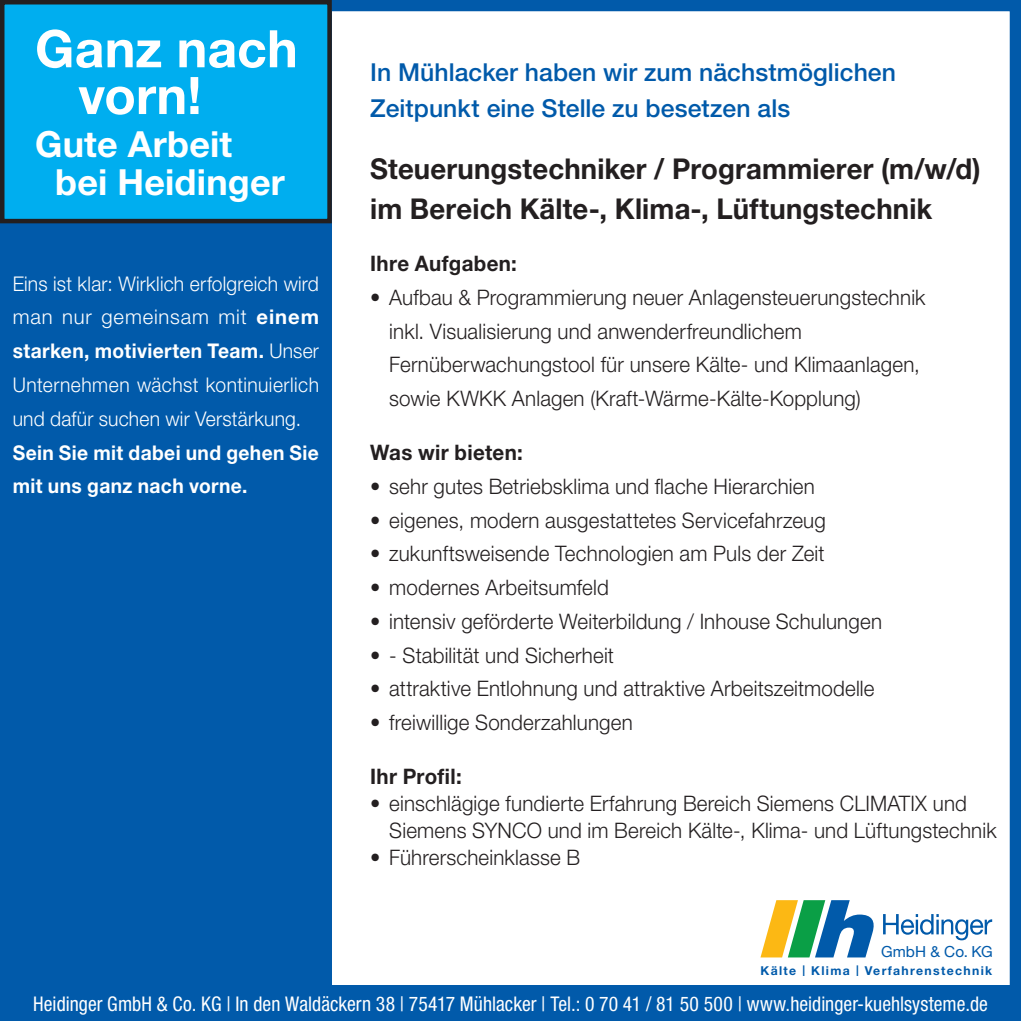
<style>
.page{position:relative;width:1021px;height:1021px;background:#fff}
.page>*{position:absolute;margin:0;border:0;box-sizing:border-box;transform-origin:0 0}
.t1{font:700 51.75px/46.8px "Helvetica Neue LT Std";letter-spacing:.005em;color:#fff}
.t2{font:700 36px/37.8px "Helvetica Neue LT Std";letter-spacing:.005em;color:#fff}
.t3{font:700 28.8px/40.5px "Helvetica Neue LT Std";letter-spacing:.005em;color:#231f20;scale:.96 1}
.t4{font:500 24.75px/36px "Helvetica Neue LT Std";letter-spacing:.005em;color:#015aaa}
.t5{font:300 21.38px/33.8px "Helvetica Neue LT Std";letter-spacing:.01em;color:#231f20;scale:.96 1}
.t6{font:700 21.38px "Helvetica Neue LT Std";letter-spacing:.015em;color:#231f20;scale:.96 1}
.t7{font:300 20.25px/33.8px "Helvetica Neue LT Std";letter-spacing:.015em;color:#fff;text-align:justify;scale:.95 1}
.t8{font:condensed 20.25px "Helvetica Neue LT Std";color:#fff}
.t9{font:700 20.25px/33.8px "Helvetica Neue LT Std";letter-spacing:.02em;color:#fff;scale:.95 1}
.t10{font:15.3px "Helvetica Neue LT Std";color:#015aaa}
.t11{font:700 12.15px "Helvetica Neue LT Std";letter-spacing:.11em;color:#015aaa}
.s1{font-weight:700}
</style>
<div class="page">
<div style="left:0;top:0;width:1020px;height:1020px;border:11px solid #015aaa"></div>
<div style="left:0;top:0;width:332px;height:985px;background:#015aaa"></div>
<div style="left:0;top:985px;width:1020px;height:26px;background:#015aaa"></div>
<div style="left:2px;top:2px;width:327px;height:219px;background:#00aeef"></div>
<div style="left:0;top:0;width:332px;height:223px;border:4px solid #231f20"></div>
<svg style="left:760px;top:900px;width:114px;height:57px"></svg>
<svg style="left:883px;top:914px;width:109px;height:26px"></svg>
<h1 class="t1" style="left:78px;top:24px;width:221px;text-indent:-43px">Ganz nach vorn!</h1>
<h2 class="t2" style="left:55px;top:125px;width:231px;text-indent:-20px">Gute Arbeit bei Heidinger</h2>
<p class="t7" style="left:13px;top:266px;width:324px">Eins ist klar: Wirklich erfolgreich wird man nur gemeinsam mit <span class="s1">einem starken, motivierten Team.</span> Unser Unternehmen wächst kontinuierlich und dafür suchen wir Verstärkung.</p>
<p class="t9" style="left:13px;top:435px;width:324px">Sein Sie mit dabei und gehen Sie mit uns ganz nach vorne.</p>
<p class="t4" style="left:370px;top:54px;width:527px">In Mühlacker haben wir zum nächstmöglichen<br>Zeitpunkt eine Stelle zu besetzen als</p>
<h3 class="t3" style="left:370px;top:147px;width:637px">Steuerungstechniker / Programmierer (m/w/d) im Bereich Kälte-, Klima-, Lüftungstechnik</h3>
<p class="t6" style="left:370px;top:250px;width:154px">Ihre Aufgaben:</p>
<p class="t5" style="left:389px;top:280px;width:560px;text-indent:-19px">• Aufbau &amp; Programmierung neuer Anlagensteuerungstechnik inkl. Visualisierung und anwenderfreundlichem Fernüberwachungstool für unsere Kälte- und Klimaanlagen, sowie KWKK Anlagen (Kraft-Wärme-Kälte-Kopplung)</p>
<p class="t6" style="left:370px;top:439px;width:160px">Was wir bieten:</p>
<p class="t5" style="left:370px;top:469px;width:465px">• sehr gutes Betriebsklima und flache Hierarchien</p>
<p class="t5" style="left:370px;top:502px;width:476px">• eigenes, modern ausgestattetes Servicefahrzeug</p>
<p class="t5" style="left:370px;top:536px;width:475px">• zukunftsweisende Technologien am Puls der Zeit</p>
<p class="t5" style="left:370px;top:570px;width:250px">• modernes Arbeitsumfeld</p>
<p class="t5" style="left:370px;top:604px;width:535px">• intensiv geförderte Weiterbildung / Inhouse Schulungen</p>
<p class="t5" style="left:370px;top:637px;width:255px">• - Stabilität und Sicherheit</p>
<p class="t5" style="left:370px;top:671px;width:527px">• attraktive Entlohnung und attraktive Arbeitszeitmodelle</p>
<p class="t5" style="left:370px;top:705px;width:275px">• freiwillige Sonderzahlungen</p>
<p class="t6" style="left:370px;top:763px;width:97px">Ihr Profil:</p>
<p class="t5" style="left:389px;top:789px;width:634px;line-height:27px;text-indent:-19px">• einschlägige fundierte Erfahrung Bereich Siemens CLIMATIX und<br>Siemens SYNCO und im Bereich Kälte-, Klima- und Lüftungstechnik</p>
<p class="t5" style="left:370px;top:840px;width:220px">• Führerscheinklasse B</p>
<p class="t10" style="left:881px;top:942px;width:113px">GmbH &amp; Co. KG</p>
<p class="t11" style="left:760px;top:963px;width:233px">Kälte | Klima | Verfahrenstechnik</p>
<p class="t8" style="left:33px;top:992px;width:956px">Heidinger GmbH &amp; Co. KG | In den Waldäckern 38 | 75417 Mühlacker | Tel.: 0 70 41 / 81 50 500 | www.heidinger-kuehlsysteme.de</p>
</div>
